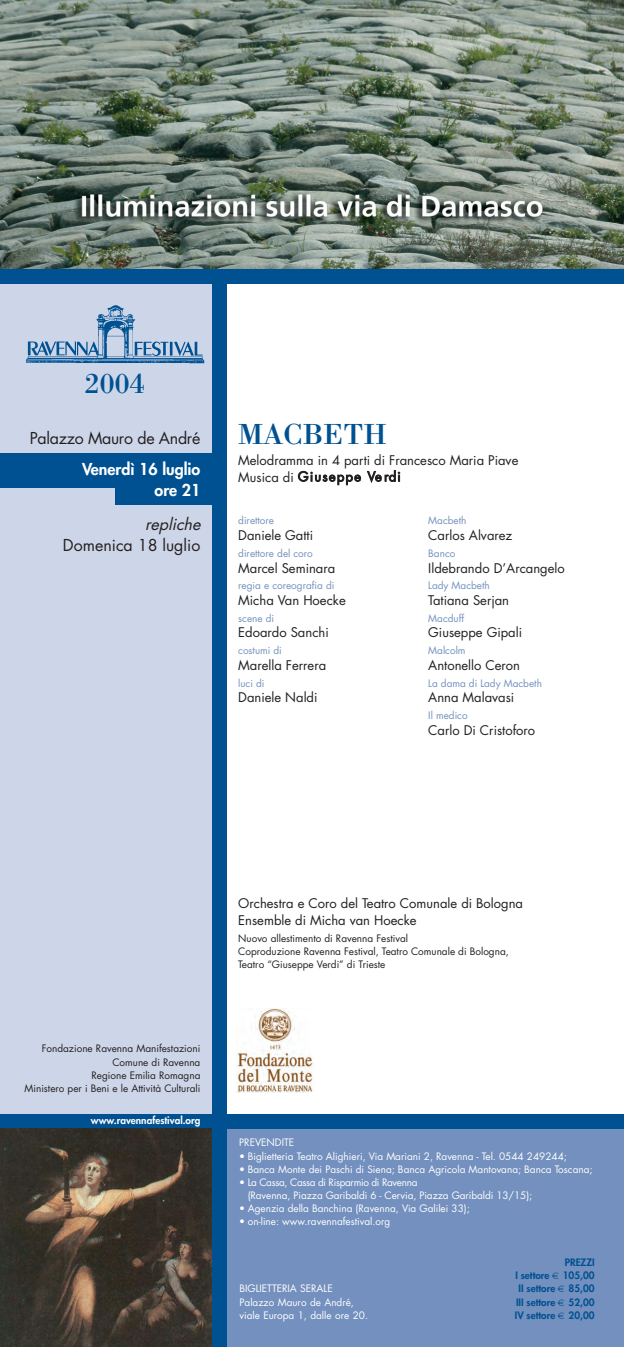
<style>
.page{position:relative;width:624px;height:1347px;background:#fff}
.page>*{position:absolute;margin:0;border:0;box-sizing:border-box;transform-origin:0 0}
.t1{font:30px "Bodoni";color:#005191}
.t2{font:16px "Futura";letter-spacing:-.015em;color:#231f20}
.t3{font:800 16px/21.3px "Futura";color:#fff;text-align:right}
.t4{font:italic 16px "Futura";color:#231f20}
.t5{font:13px/16.8px "Futura";color:#231f20}
.t6{font:10px/13.1px "Futura";color:#fff}
.t7{font:10px/13.1px "Futura";color:#231f20;text-align:right}
.t8{font:10px "Futura";color:#7390be}
.t9{font:800 10px/13.3px "Futura";color:#005191;text-align:right}
.t10{font:800 10px "Futura";color:#fff}
.s1{font-family:"Techno";font-weight:400}
</style>
<div class="page">
<div style="left:0;top:269px;width:218px;height:850px;background:#cdd6e8"></div>
<div style="left:0;top:1114px;width:624px;height:14px;background:#005191"></div>
<img style="left:0;top:1128px;width:213px;height:218px">
<img style="left:26px;top:305px;width:179px;height:58px">
<div style="left:0;top:454px;width:217px;height:34px;background:#005191"></div>
<div style="left:213px;top:1128px;width:411px;height:218px;background:#7390be"></div>
<div style="left:116px;top:488px;width:101px;height:17px;background:#005191"></div>
<div style="left:213px;top:280px;width:14px;height:1066px;background:#005191"></div>
<img style="left:0;top:0;width:624px;height:270px">
<div style="left:0;top:270px;width:624px;height:14px;background:#005191"></div>
<img style="left:236px;top:1008px;width:77px;height:84px">
<h1 class="t1" style="left:85px;top:365px;width:61px">2004</h1>
<h2 class="t2" style="left:30px;top:430px;width:172px">Palazzo Mauro de André</h2>
<h2 class="t3" style="left:82px;top:460px;width:120px">Venerdì 16 luglio ore 21</h2>
<h2 class="t4" style="left:145px;top:517px;width:60px">repliche</h2>
<h2 class="t2" style="left:63px;top:538px;width:139px">Domenica 18 luglio</h2>
<h1 class="t1" style="left:238px;top:416px;width:150px">MACBETH</h1>
<h3 class="t5" style="left:238px;top:452px;width:282px">Melodramma in 4 parti di Francesco Maria Piave<br>Musica di Giuseppe Verdi</h3>
<p class="t8" style="left:238px;top:516px;width:37px">direttore</p>
<h3 class="t5" style="left:238px;top:528px;width:76px">Daniele Gatti</h3>
<p class="t8" style="left:238px;top:548px;width:76px">direttore del coro</p>
<h3 class="t5" style="left:238px;top:560px;width:99px">Marcel Seminara</h3>
<p class="t8" style="left:238px;top:581px;width:98px">regia e coreografia di</p>
<h3 class="t5" style="left:238px;top:593px;width:109px">Micha Van Hoecke</h3>
<p class="t8" style="left:238px;top:613px;width:37px">scene di</p>
<h3 class="t5" style="left:238px;top:625px;width:92px">Edoardo Sanchi</h3>
<p class="t8" style="left:238px;top:646px;width:45px">costumi di</p>
<h3 class="t5" style="left:238px;top:658px;width:89px">Marella Ferrera</h3>
<p class="t8" style="left:238px;top:678px;width:28px">luci di</p>
<h3 class="t5" style="left:238px;top:690px;width:81px">Daniele Naldi</h3>
<p class="t8" style="left:428px;top:516px;width:40px">Macbeth</p>
<h3 class="t5" style="left:428px;top:528px;width:86px">Carlos Alvarez</h3>
<p class="t8" style="left:428px;top:548px;width:29px">Banco</p>
<h3 class="t5" style="left:428px;top:560px;width:138px">Ildebrando D’Arcangelo</h3>
<p class="t8" style="left:428px;top:581px;width:63px">Lady Macbeth</p>
<h3 class="t5" style="left:428px;top:593px;width:82px">Tatiana Serjan</h3>
<p class="t8" style="left:428px;top:613px;width:37px">Macduff</p>
<h3 class="t5" style="left:428px;top:625px;width:95px">Giuseppe Gipali</h3>
<p class="t8" style="left:428px;top:646px;width:39px">Malcolm</p>
<h3 class="t5" style="left:428px;top:658px;width:93px">Antonello Ceron</h3>
<p class="t8" style="left:428px;top:678px;width:115px">La dama di Lady Macbeth</p>
<h3 class="t5" style="left:428px;top:690px;width:88px">Anna Malavasi</h3>
<p class="t8" style="left:428px;top:711px;width:41px">Il medico</p>
<h3 class="t5" style="left:428px;top:722px;width:108px">Carlo Di Cristoforo</h3>
<p class="t7" style="left:24px;top:1043px;width:177px">Fondazione Ravenna Manifestazioni<br>Comune di Ravenna<br>Regione Emilia Romagna<br>Ministero per i Beni e le Attività Culturali</p>
<p class="t10" style="left:91px;top:1115px;width:111px">www.ravennafestival.org</p>
<h3 class="t5" style="left:238px;top:895px;width:286px;line-height:17.1px">Orchestra e Coro del Teatro Comunale di Bologna<br>Ensemble di Micha van Hoecke</h3>
<p class="t7" style="left:238px;top:932px;width:272px;text-align:left">Nuovo allestimento di Ravenna Festival<br>Coproduzione Ravenna Festival, Teatro Comunale di Bologna,<br>Teatro “Giuseppe Verdi” di Trieste</p>
<p class="t6" style="left:239px;top:1137px;width:56px">PREVENDITE</p>
<p class="t6" style="left:239px;top:1150px;width:329px">• Biglietteria Teatro Alighieri, Via Mariani 2, Ravenna - Tel. 0544 249244;</p>
<p class="t6" style="left:239px;top:1163px;width:355px">• Banca Monte dei Paschi di Siena; Banca Agricola Mantovana; Banca Toscana;</p>
<p class="t6" style="left:248px;top:1176px;width:286px;text-indent:-8px">• La Cassa, Cassa di Risparmio di Ravenna<br>(Ravenna, Piazza Garibaldi 6 - Cervia, Piazza Garibaldi 13/15);</p>
<p class="t6" style="left:239px;top:1202px;width:232px">• Agenzia della Banchina (Ravenna, Via Galilei 33);</p>
<p class="t6" style="left:239px;top:1215px;width:153px">• on-line: www.ravennafestival.org</p>
<p class="t9" style="left:514px;top:1256px;width:81px">PREZZI<br>I settore <span class="s1">€</span> 105,00<br>II settore <span class="s1">€</span> 85,00<br>III settore <span class="s1">€</span> 52,00<br>IV settore <span class="s1">€</span> 20,00</p>
<p class="t6" style="left:239px;top:1283px;width:130px">BIGLIETTERIA SERALE<br>Palazzo Mauro de André, viale Europa 1, dalle ore 20.</p>
</div>
